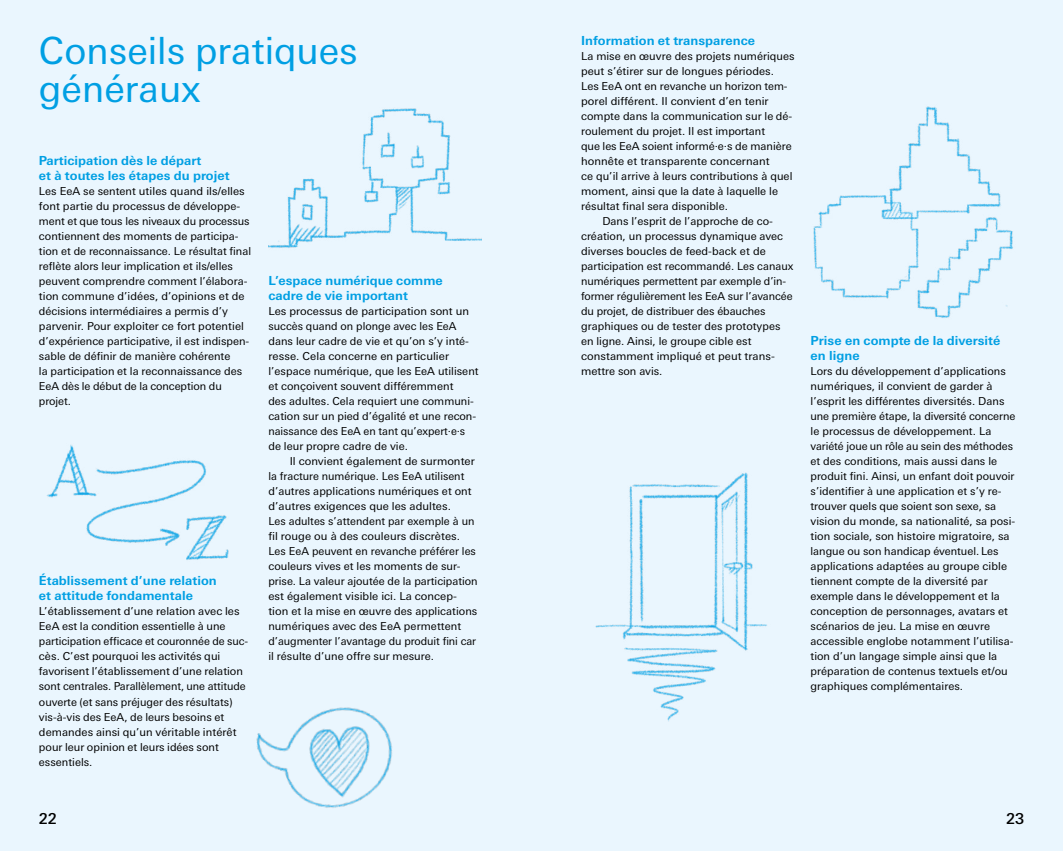
<style>
.page{position:relative;width:1063px;height:851px;background:#fff}
.page>*{position:absolute;margin:0;border:0;box-sizing:border-box;transform-origin:0 0}
.t1{font:37.5px/38.8px "Univers Next Pro";color:#009fe3}
.t2{font:500 15px "Univers Next Pro";color:#000}
.t3{font:700 12.5px/15px "Univers Next Pro";letter-spacing:.005em;color:#009fe3}
.t4{font:11px/15px "Univers Next Pro";letter-spacing:.005em;color:#000}
</style>
<div class="page">
<div style="left:0;top:0;width:531px;height:850px;background:#eaf6fe"></div>
<div style="left:531px;top:0;width:532px;height:850px;background:#eaf6fe"></div>
<img style="left:47px;top:444px;width:182px;height:116px">
<img style="left:256px;top:707px;width:136px;height:101px">
<img style="left:268px;top:108px;width:214px;height:140px">
<img style="left:595px;top:472px;width:172px;height:250px">
<img style="left:813px;top:106px;width:200px;height:212px">
<h1 class="t1" style="left:39px;top:31px;width:320px">Conseils pratiques généraux</h1>
<p class="t3" style="left:39px;top:153px;width:192px">Participation dès le départ<br>et à toutes les étapes du projet</p>
<p class="t4" style="left:39px;top:184px;width:214px">Les EeA se sentent utiles quand ils/elles font partie du processus de développe&shy;ment et que tous les niveaux du processus contiennent des moments de participa&shy;tion et de reconnaissance. Le résultat final reflète alors leur implication et ils/elles peuvent comprendre comment l’élabora&shy;tion commune d’idées, d’opinions et de décisions intermédiaires a permis d’y parvenir. Pour exploiter ce fort potentiel d’expérience participative, il est indispen&shy;sable de définir de manière cohérente<br>la participation et la reconnaissance des EeA dès le début de la conception du projet.</p>
<p class="t3" style="left:39px;top:573px;width:179px">Établissement d’une relation et attitude fondamentale</p>
<p class="t4" style="left:39px;top:604px;width:211px">L’établissement d’une relation avec les EeA est la condition essentielle à une participation efficace et couronnée de suc&shy;cès. C’est pourquoi les activités qui favorisent l’établissement d’une relation sont centrales. Parallèlement, une attitude ouverte (et sans préjuger des résultats) vis-à-vis des EeA, de leurs besoins et demandes ainsi qu’un véritable intérêt pour leur opinion et leurs idées sont essentiels.</p>
<p class="t3" style="left:268px;top:273px;width:176px">L’espace numérique comme cadre de vie important</p>
<p class="t4" style="left:268px;top:304px;width:212px">Les processus de participation sont un succès quand on plonge avec les EeA dans leur cadre de vie et qu’on s’y inté&shy;resse. Cela concerne en particulier l’espace numérique, que les EeA utilisent et conçoivent souvent différemment<br>des adultes. Cela requiert une communi&shy;cation sur un pied d’égalité et une recon&shy;naissance des EeA en tant qu’expert·e·s de leur propre cadre de vie.</p>
<p class="t4" style="left:268px;top:454px;width:211px;text-indent:21px">Il convient également de surmonter la fracture numérique. Les EeA utilisent d’autres applications numériques et ont d’autres exigences que les adultes.<br>Les adultes s’attendent par exemple à un fil rouge ou à des couleurs discrètes.<br>Les EeA peuvent en revanche préférer les couleurs vives et les moments de sur&shy;prise. La valeur ajoutée de la participation est également visible ici. La concep&shy;tion et la mise en œuvre des applications numériques avec des EeA permettent d’augmenter l’avantage du produit fini car il résulte d’une offre sur mesure.</p>
<h2 class="t2" style="left:39px;top:809px;width:19px">22</h2>
<p class="t3" style="left:581px;top:33px;width:175px">Information et transparence</p>
<p class="t4" style="left:581px;top:49px;width:215px">La mise en œuvre des projets numériques</p>
<p class="t4" style="left:581px;top:64px;width:194px">peut s’étirer sur de longues périodes.</p>
<p class="t4" style="left:581px;top:79px;width:208px">Les EeA ont en revanche un horizon tem-</p>
<p class="t4" style="left:581px;top:94px;width:189px">porel différent. Il convient d’en tenir</p>
<p class="t4" style="left:581px;top:109px;width:213px">compte dans la communication sur le dé-</p>
<p class="t4" style="left:581px;top:124px;width:186px">roulement du projet. Il est important</p>
<p class="t4" style="left:581px;top:139px;width:212px">que les EeA soient informé·e·s de manière</p>
<p class="t4" style="left:581px;top:154px;width:190px">honnête et transparente concernant</p>
<p class="t4" style="left:581px;top:169px;width:213px">ce qu’il arrive à leurs contributions à quel</p>
<p class="t4" style="left:581px;top:184px;width:198px">moment, ainsi que la date à laquelle le</p>
<p class="t4" style="left:581px;top:199px;width:148px">résultat final sera disponible.</p>
<p class="t4" style="left:602px;top:214px;width:172px">Dans l’esprit de l’approche de co-</p>
<p class="t4" style="left:581px;top:229px;width:203px">création, un processus dynamique avec</p>
<p class="t4" style="left:581px;top:244px;width:186px">diverses boucles de feed-back et de</p>
<p class="t4" style="left:581px;top:259px;width:214px">participation est recommandé. Les canaux</p>
<p class="t4" style="left:581px;top:274px;width:207px">numériques permettent par exemple d’in-</p>
<p class="t4" style="left:581px;top:289px;width:213px">former régulièrement les EeA sur l’avancée</p>
<p class="t4" style="left:581px;top:304px;width:186px">du projet, de distribuer des ébauches</p>
<p class="t4" style="left:581px;top:319px;width:201px">graphiques ou de tester des prototypes</p>
<p class="t4" style="left:581px;top:334px;width:172px">en ligne. Ainsi, le groupe cible est</p>
<p class="t4" style="left:581px;top:349px;width:195px">constamment impliqué et peut trans-</p>
<p class="t4" style="left:581px;top:364px;width:83px">mettre son avis.</p>
<p class="t3" style="left:811px;top:333px;width:191px">Prise en compte de la diversité en ligne</p>
<p class="t4" style="left:811px;top:364px;width:206px">Lors du développement d’applications numériques, il convient de garder à l’esprit les différentes diversités. Dans une première étape, la diversité concerne le processus de développement. La variété joue un rôle au sein des méthodes et des conditions, mais aussi dans le produit fini. Ainsi, un enfant doit pouvoir s’identifier à une application et s’y re&shy;trouver quels que soient son sexe, sa vision du monde, sa nationalité, sa posi&shy;tion sociale, son histoire migratoire, sa langue ou son handicap éventuel. Les applications adaptées au groupe cible tiennent compte de la diversité par exemple dans le développement et la conception de personnages, avatars et scénarios de jeu. La mise en œuvre accessible englobe notamment l’utilisa&shy;tion d’un langage simple ainsi que la préparation de contenus textuels et/ou graphiques complémentaires.</p>
<h2 class="t2" style="left:1006px;top:809px;width:20px">23</h2>
</div>
